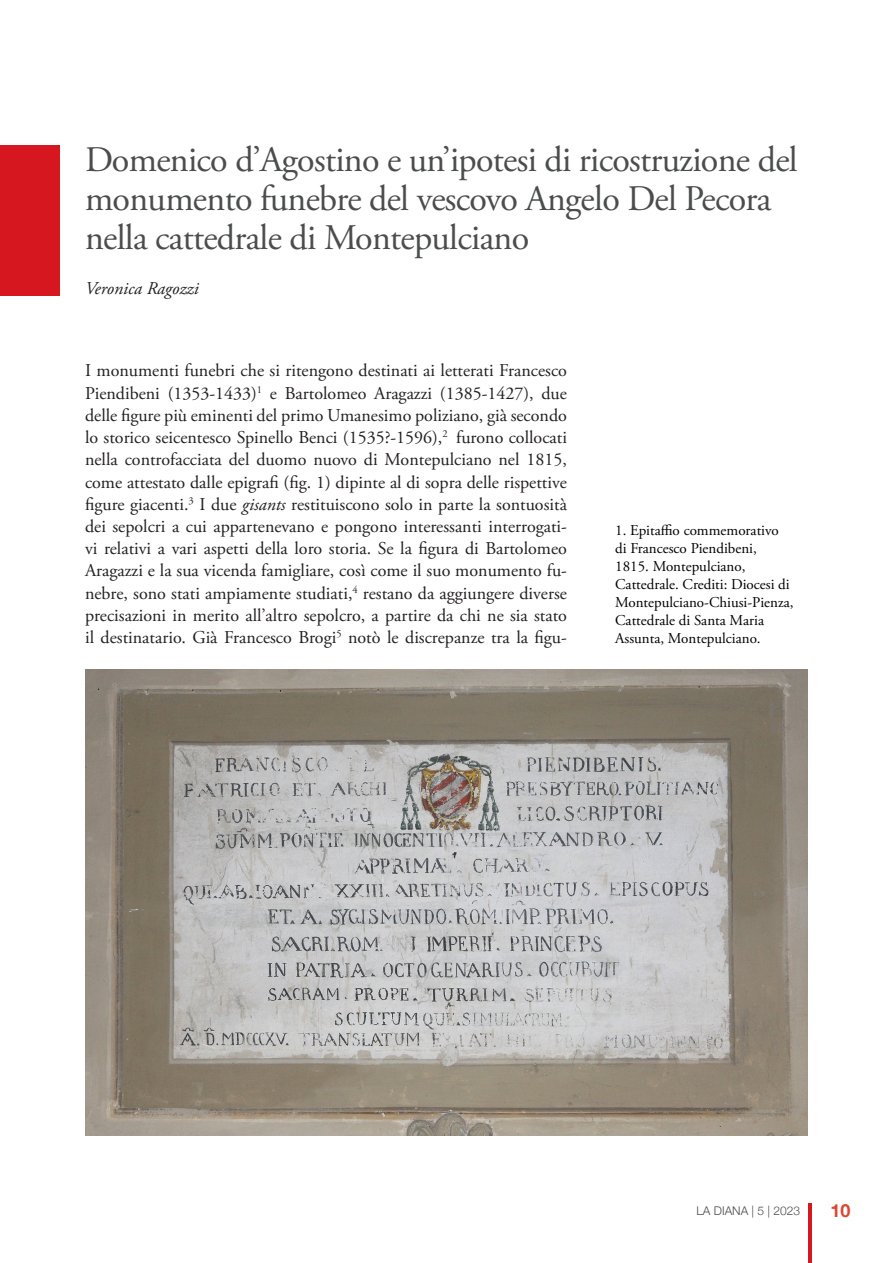
<style>
.page{position:relative;width:893px;height:1263px;background:#fff}
.page>*{position:absolute;margin:0;border:0;box-sizing:border-box;transform-origin:0 0}
.No_Spacing{font:36px/39px "Adobe Garamond Pro";letter-spacing:-.03em;color:#4b4c4d}
.Normale{font:18px/22.2px "Adobe Garamond Pro";color:#231f20;text-align:justify}
.Normale-2{font:italic 18px "Adobe Garamond Pro";color:#231f20}
.t1{font:700 18px "Helvetica Neue";color:#dd4631}
.t2{font:15px/18px "Adobe Garamond Pro";letter-spacing:-.01em;color:#000}
.t3{font:300 12px "Helvetica Neue";color:#4b4c4d}
.s1{font-style:italic}
</style>
<div class="page">
<div style="left:0;top:145px;width:60px;height:151px;background:#d7171f"></div>
<hr style="left:808px;top:1203px;width:3px;height:60px;background:#d7171f">
<img style="left:85px;top:670px;width:723px;height:465px">
<p class="No_Spacing" style="left:85px;top:141px;width:714px">Domenico d’Agostino e un’ipotesi di ricostruzione del monumento funebre del vescovo Angelo Del Pecora nella cattedrale di Montepulciano</p>
<p class="Normale-2" style="left:85px;top:277px;width:115px">Veronica Ragozzi</p>
<p class="Normale" style="left:85px;top:360px;width:483px">I monumenti funebri che si ritengono destinati ai letterati Francesco Piendibeni (1353-1433)<sup>1</sup> e Bartolomeo Aragazzi (1385-1427), due delle figure più eminenti del primo Umanesimo poliziano, già secondo lo storico seicentesco Spinello Benci (1535?-1596),<sup>2</sup> furono collocati nella controfacciata del duomo nuovo di Montepulciano nel 1815, come attestato dalle epigrafi (fig. 1) dipinte al di sopra delle rispettive figure giacenti.<sup>3</sup> I due <span class="s1">gisants</span> restituiscono solo in parte la sontuosità dei sepolcri a cui appartenevano e pongono interessanti interrogati&shy;vi relativi a vari aspetti della loro storia. Se la figura di Bartolomeo Aragazzi e la sua vicenda famigliare, così come il suo monumento fu&shy;nebre, sono stati ampiamente studiati,<sup>4</sup> restano da aggiungere diverse precisazioni in merito all’altro sepolcro, a partire da chi ne sia stato il destinatario. Già Francesco Brogi<sup>5</sup> notò le discrepanze tra la figu-</p>
<p class="t2" style="left:615px;top:522px;width:180px">1. Epitaffio commemorativo di Francesco Piendibeni,<br>1815. Montepulciano,<br>Cattedrale. Crediti: Diocesi di<br>Montepulciano-Chiusi-Pienza,<br>Cattedrale di Santa Maria<br>Assunta, Montepulciano.</p>
<p class="t3" style="left:696px;top:1201px;width:105px">LA DIANA | 5 | 2023</p>
<p class="t1" style="left:830px;top:1196px;width:22px">10</p>
</div>
